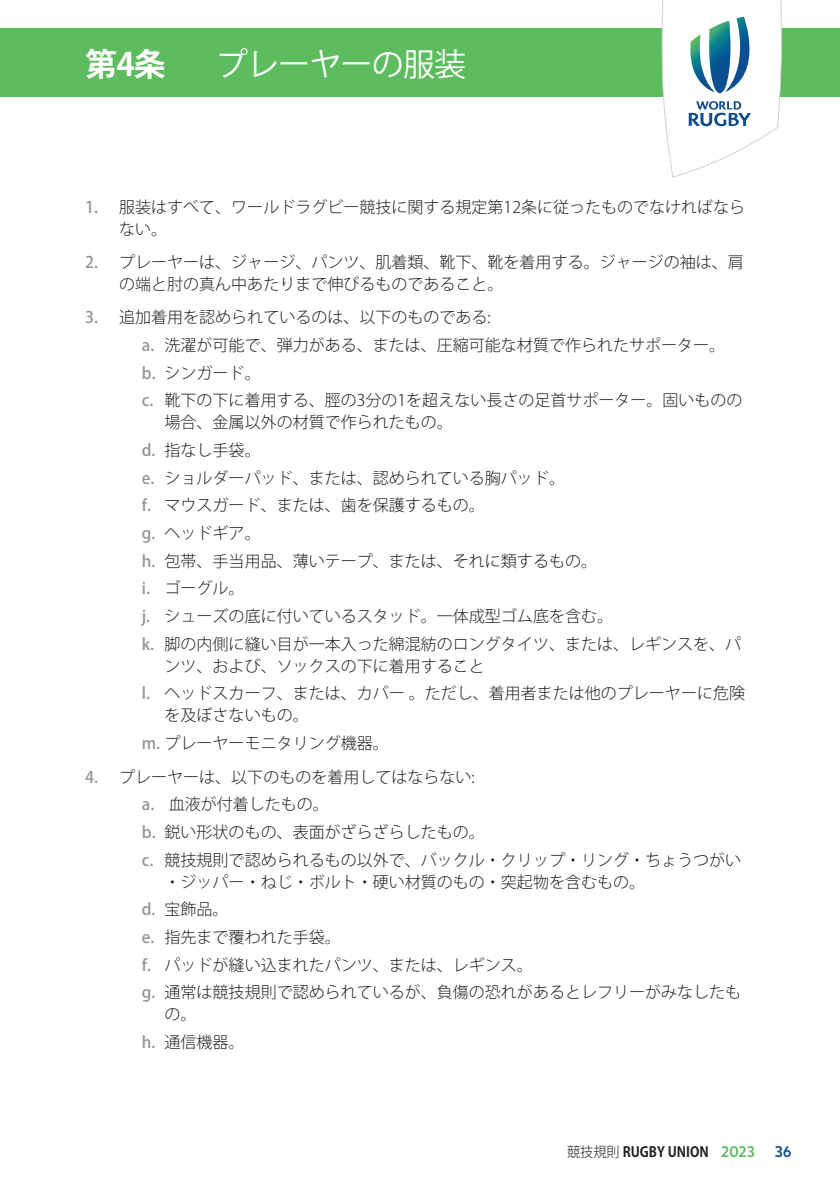
<style>
.page{position:relative;width:840px;height:1191px;background:#fff}
.page>*{position:absolute;margin:0;border:0;box-sizing:border-box;transform-origin:0 0}
.t1{font:32px "Koz Go Pro";letter-spacing:-.025em;color:#fff}
.t2{font:700 32px "Koz Go Pro";color:#fff}
.t3{font:300 16px/27.6px "Koz Go Pro";color:#231f20}
.t4{font:700 16px "Webb Ellis Cup";color:#0f4d91;scale:.94 1}
.t5{font:700 14px "Koz Go Pro";color:#231f20;scale:.94 1}
.s1{font-weight:500;color:#939598}
.s2{font-weight:300}
.s3{font-family:"Webb Ellis Cup";font-size:16px;color:#5cbc5e}
</style>
<div class="page">
<div style="left:0;top:28px;width:839px;height:68px;background:#5cbc5e"></div>
<svg style="left:661px;top:0;width:120px;height:178px"></svg>
<h1 class="t2" style="left:85px;top:44px;width:82px">第4条</h1>
<h1 class="t1" style="left:215px;top:44px;width:252px">プレーヤーの服装</h1>
<p class="t3" style="left:119px;top:196px;width:627px;line-height:22px;text-indent:-34px"><span class="s1">1.</span> 服装はすべて 、ワールドラグビー競技に関する規定第12条に従ったものでなければならない 。</p>
<p class="t3" style="left:119px;top:251px;width:626px;line-height:22px;text-indent:-34px"><span class="s1">2.</span> プレーヤーは 、ジャージ 、パンツ 、肌着類 、靴下 、靴を着用する 。ジャージの袖は 、肩の端と肘の真ん中あたりまで伸びるものであること 。</p>
<p class="t3" style="left:142px;top:304px;width:602px;text-indent:-57px"><span class="s1">3.</span> 追加着用を認められているのは 、以下のものである :<br><span class="s1">a.</span> 洗濯が可能で、弾力がある、または、圧縮可能な材質で作られたサポーター。<span class="s1">b.</span> シンガード。<br><span class="s1">c.</span> 靴下の下に着用する、脛の3分の1を超えない長さの足首サポーター。固いものの</p>
<p class="t3" style="left:142px;top:409px;width:600px;text-indent:23px">場合、金属以外の材質で作られたもの。<br><span class="s1">d.</span> 指なし手袋。<br><span class="s1">e.</span> ショルダーパッド、または、認められている胸パッド。<br><span class="s1">f.</span> マウスガード、または、歯を保護するもの。<br><span class="s1">g.</span> ヘッドギア。<br><span class="s1">h.</span> 包帯、手当用品、薄いテープ、または、それに類するもの。<br><span class="s1">i.</span> ゴーグル。<br><span class="s1">j.</span> シューズの底に付いているスタッド。一体成型ゴム底を含む。<br><span class="s1">k.</span> 脚の内側に縫い目が一本入った綿混紡のロングタイツ、または、レギンスを、パ</p>
<p class="t3" style="left:142px;top:652px;width:604px;text-indent:23px">ンツ、および、ソックスの下に着用すること<br><span class="s1">l.</span> ヘッドスカーフ、または、カバー 。ただし、着用者または他のプレーヤーに危険</p>
<p class="t3" style="left:142px;top:702px;width:248px;text-indent:23px">を及ぼさないもの。<br><span class="s1">m.</span> プレーヤーモニタリング機器。</p>
<p class="t3" style="left:142px;top:763px;width:600px;text-indent:-57px"><span class="s1">4.</span> プレーヤーは、以下のものを着用してはならない :<br><span class="s1">a.</span> 血液が付着したもの。<br><span class="s1">b.</span> 鋭い形状のもの、表面がざらざらしたもの。<br><span class="s1">c.</span> 競技規則で認められるもの以外で、バックル・クリップ・リング・ちょうつがい</p>
<p class="t3" style="left:142px;top:868px;width:600px;text-indent:23px">・ジッパー・ねじ・ボルト・硬い材質のもの・突起物を含むもの。<br><span class="s1">d.</span> 宝飾品。<br><span class="s1">e.</span> 指先まで覆われた手袋。<br><span class="s1">f.</span> パッドが縫い込まれたパンツ、または、レギンス。<br><span class="s1">g.</span> 通常は競技規則で認められているが、負傷の恐れがあるとレフリーがみなしたも</p>
<p class="t3" style="left:142px;top:1000px;width:104px;text-indent:23px">の。<br><span class="s1">h.</span> 通信機器。</p>
<p class="t5" style="left:567px;top:1143px;width:201px"><span class="s2">競技規則</span> RUGBY UNION <span class="s3">2023</span></p>
<p class="t4" style="left:774px;top:1142px;width:19px">36</p>
</div>
